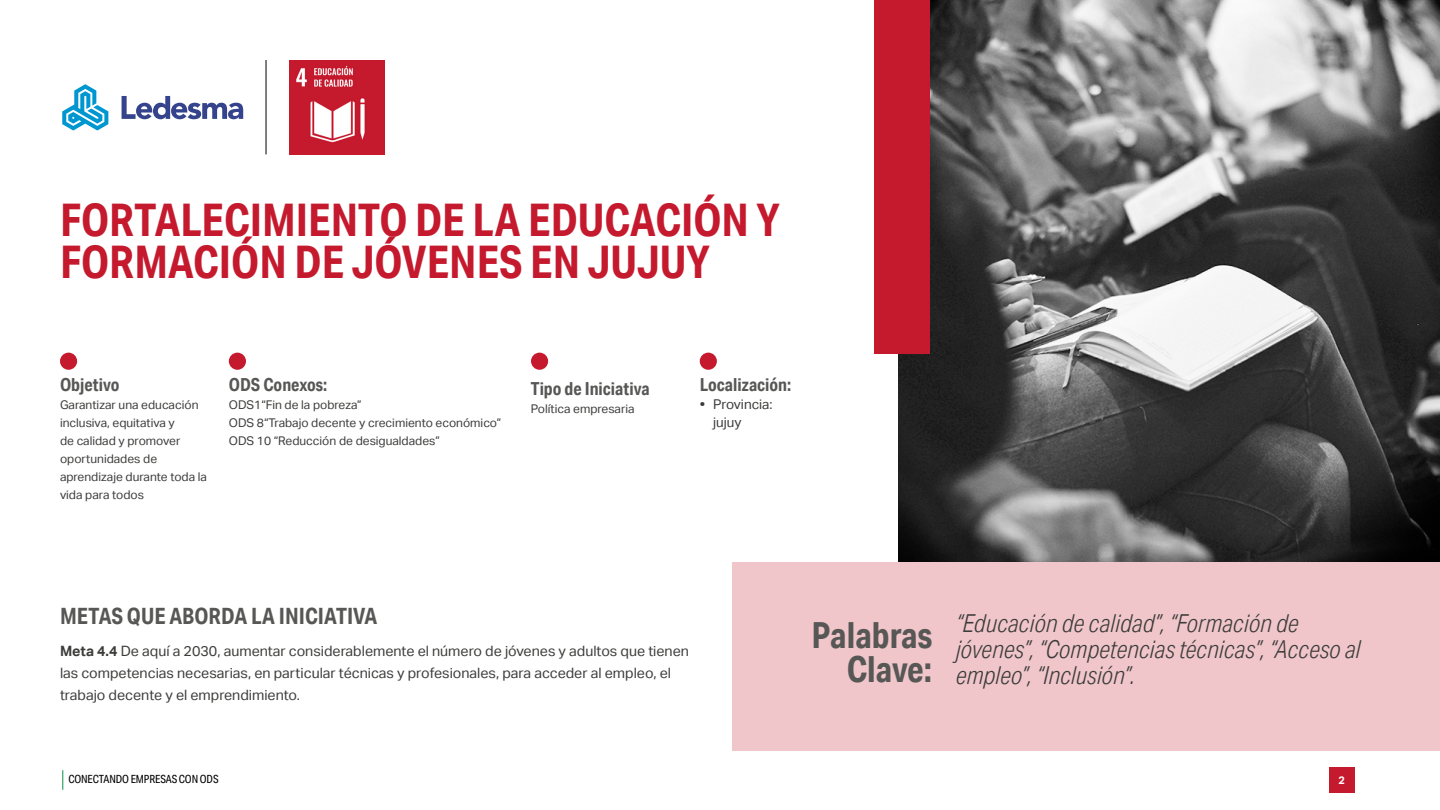
<style>
.page{position:relative;width:1440px;height:810px;background:#fff}
.page>*{position:absolute;margin:0;border:0;box-sizing:border-box;transform-origin:0 0}
.t1{font:700 45px/42.8px "Aktiv Grotesk Cd";color:#c5192d}
.t2{font:700 36px/33.8px "Aktiv Grotesk Cd";color:#575756;text-align:right}
.t3{font:italic 300 24.75px/26.2px "Aktiv Grotesk Cd";color:#3c3c3b}
.t4{font:700 22.5px "Aktiv Grotesk Cd";color:#575756}
.t5{font:700 18px "Aktiv Grotesk Cd";color:#575756}
.t6{font:14.25px/21.8px "Aktiv Grotesk";color:#3c3c3b}
.t7{font:13.5px/18px "Aktiv Grotesk";color:#3c3c3b}
.t8{font:12px/18px "Aktiv Grotesk";color:#3c3c3b}
.t9{font:11.25px "Aktiv Grotesk Cd";letter-spacing:-.01em;color:#000}
.t10{font:700 10.88px "Aktiv Grotesk";color:#fff}
.s1{font-weight:700}
</style>
<div class="page">
<svg style="left:62px;top:770px;width:1px;height:20px"></svg>
<div style="left:1329px;top:767px;width:25px;height:26px;background:#c5192d"></div>
<img style="left:898px;top:0;width:542px;height:562px">
<div style="left:874px;top:0;width:56px;height:354px;background:#c5192d"></div>
<img style="left:289px;top:60px;width:95px;height:95px">
<hr style="left:266px;top:60px;width:1px;height:94px;background:#000">
<div style="left:732px;top:562px;width:708px;height:189px;background:#f0c6ca"></div>
<div style="left:60px;top:353px;width:17px;height:17px;background:#c5192d;border-radius:50%"></div>
<div style="left:700px;top:353px;width:17px;height:17px;background:#c5192d;border-radius:50%"></div>
<div style="left:229px;top:353px;width:17px;height:17px;background:#c5192d;border-radius:50%"></div>
<div style="left:531px;top:353px;width:17px;height:17px;background:#c5192d;border-radius:50%"></div>
<svg style="left:62px;top:84px;width:46px;height:47px"></svg>
<svg style="left:122px;top:96px;width:121px;height:23px"></svg>
<p class="t1" style="left:60px;top:198px;width:721px">FORTALECIMIENTO DE LA EDUCACIÓN Y<br>FORMACIÓN DE JÓVENES EN JUJUY</p>
<p class="t5" style="left:60px;top:373px;width:61px">Objetivo</p>
<p class="t8" style="left:60px;top:395px;width:149px">Garantizar una educación inclusiva, equitativa y<br>de calidad y promover oportunidades de aprendizaje durante toda la vida para todos</p>
<p class="t5" style="left:229px;top:373px;width:100px">ODS Conexos:</p>
<p class="t8" style="left:229px;top:395px;width:134px">ODS1“Fin de la pobreza”</p>
<p class="t8" style="left:229px;top:413px;width:274px">ODS 8“Trabajo decente y crecimiento económico”</p>
<p class="t8" style="left:229px;top:431px;width:213px">ODS 10 “Reducción de desigualdades”</p>
<p class="t5" style="left:531px;top:377px;width:120px">Tipo de Iniciativa</p>
<p class="t8" style="left:531px;top:399px;width:105px">Política empresaria</p>
<p class="t5" style="left:700px;top:373px;width:93px">Localización:</p>
<p class="t7" style="left:713px;top:395px;width:61px;text-indent:-14px"><span class="s1">•</span> Provincia: jujuy</p>
<h3 class="t4" style="left:60px;top:602px;width:319px">METAS QUE ABORDA LA INICIATIVA</h3>
<p class="t6" style="left:60px;top:640px;width:630px"><span class="s1">Meta 4.4</span> De aquí a 2030, aumentar considerablemente el número de jóvenes y adultos que tienen las competencias necesarias, en particular técnicas y profesionales, para acceder al empleo, el trabajo decente y el emprendimiento.</p>
<p class="t2" style="left:811px;top:618px;width:122px">Palabras<br>Clave:</p>
<p class="t3" style="left:956px;top:610px;width:406px">“Educación de calidad”, “Formación de jóvenes”, “Competencias técnicas”, “Acceso al empleo”, “Inclusión”.</p>
<p class="t9" style="left:68px;top:773px;width:152px">CONECTANDO EMPRESAS CON ODS</p>
<p class="t10" style="left:1338px;top:774px;width:8px">2</p>
</div>
